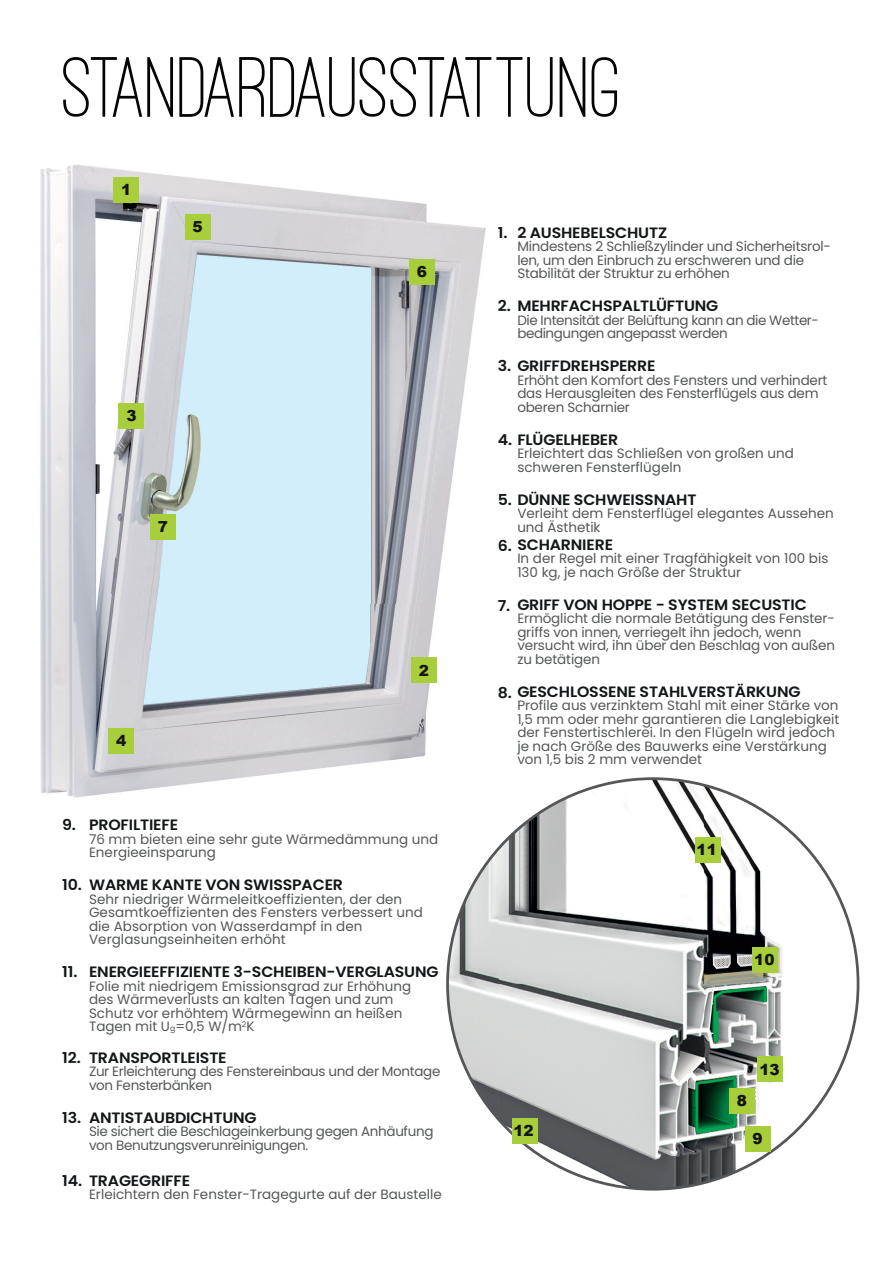
<style>
.page{position:relative;width:893px;height:1263px;background:#fff}
.page>*{position:absolute;margin:0;border:0;box-sizing:border-box;transform-origin:0 0}
.t1{font:500 88.5px "Ostrich Sans";color:#030505}
.t2{font:900 15.3px "Arial";color:#121617}
.t3{font:600 15px "Poppins";letter-spacing:-.01em;color:#121617;scale:1.05 1}
.t4{font:13.5px/13.5px "Poppins";color:#545657}
.t5{font:13.5px/13.5px "Poppins";letter-spacing:-.025em;color:#545657}
.t6{font:13.5px/13.5px "Poppins";letter-spacing:-.03em;color:#545657}
.s1{font-size:7.8px}
</style>
<div class="page">
<img style="left:498px;top:779px;width:206px;height:410px">
<img style="left:704px;top:785px;width:103px;height:398px">
<img style="left:448px;top:848px;width:51px;height:272px">
<img style="left:807px;top:848px;width:51px;height:272px">
<div style="left:729px;top:1088px;width:26px;height:25px;background:#a8ce3b"></div>
<div style="left:745px;top:1126px;width:25px;height:26px;background:#a8ce3b"></div>
<div style="left:753px;top:947px;width:25px;height:25px;background:#a8ce3b"></div>
<div style="left:695px;top:837px;width:25px;height:26px;background:#a8ce3b"></div>
<div style="left:512px;top:1118px;width:25px;height:26px;background:#a8ce3b"></div>
<img style="left:40px;top:165px;width:175px;height:240px">
<img style="left:215px;top:180px;width:271px;height:119px">
<img style="left:413px;top:299px;width:98px;height:526px">
<img style="left:40px;top:405px;width:125px;height:393px">
<img style="left:364px;top:683px;width:49px;height:81px">
<img style="left:174px;top:243px;width:285px;height:361px">
<img style="left:127px;top:294px;width:47px;height:464px">
<img style="left:174px;top:604px;width:238px;height:149px">
<img style="left:411px;top:604px;width:9px;height:54px">
<div style="left:113px;top:177px;width:26px;height:26px;background:#a8ce3b"></div>
<div style="left:108px;top:728px;width:26px;height:25px;background:#a8ce3b"></div>
<div style="left:185px;top:214px;width:25px;height:26px;background:#a8ce3b"></div>
<div style="left:409px;top:259px;width:26px;height:25px;background:#a8ce3b"></div>
<div style="left:150px;top:514px;width:26px;height:26px;background:#a8ce3b"></div>
<div style="left:119px;top:403px;width:25px;height:26px;background:#a8ce3b"></div>
<div style="left:411px;top:658px;width:26px;height:25px;background:#a8ce3b"></div>
<div style="left:758px;top:1057px;width:25px;height:25px;background:#a8ce3b"></div>
<h1 class="t1" style="left:62px;top:45px;width:561px">STANDARDAUSSTATTUNG</h1>
<p class="t2" style="left:121px;top:178px;width:12px">1</p>
<p class="t2" style="left:193px;top:215px;width:12px">5</p>
<p class="t2" style="left:126px;top:405px;width:12px">3</p>
<p class="t2" style="left:158px;top:515px;width:12px">7</p>
<p class="t2" style="left:116px;top:729px;width:12px">4</p>
<p class="t2" style="left:417px;top:260px;width:12px">6</p>
<p class="t2" style="left:419px;top:659px;width:12px">2</p>
<p class="t3" style="left:62px;top:816px;width:15px">9.</p>
<p class="t3" style="left:89px;top:816px;width:86px">PROFILTIEFE</p>
<p class="t4" style="left:89px;top:832px;width:351px">76 mm bieten eine sehr gute Wärmedämmung und<br>Energieeinsparung</p>
<p class="t3" style="left:89px;top:876px;width:243px">WARME KANTE VON SWISSPACER</p>
<p class="t4" style="left:89px;top:892px;width:336px">Sehr niedriger Wärmeleitkoeffizienten, der den Gesamtkoeffizienten des Fensters verbessert und die Absorption von Wasserdampf in den Verglasungseinheiten erhöht</p>
<p class="t3" style="left:89px;top:963px;width:334px">ENERGIEEFFIZIENTE 3-SCHEIBEN-VERGLASUNG</p>
<p class="t4" style="left:89px;top:979px;width:324px">Folie mit niedrigem Emissionsgrad zur Erhöhung des Wärmeverlusts an kalten Tagen und zum Schutz vor erhöhtem Wärmegewinn an heißen Tagen mit U<span class="s1">g</span>=0,5 W/m<sup>2</sup>K</p>
<p class="t3" style="left:89px;top:1049px;width:133px">TRANSPORTLEISTE</p>
<p class="t5" style="left:89px;top:1065px;width:353px">Zur Erleichterung des Fenstereinbaus und der Montage von Fensterbänken</p>
<p class="t3" style="left:89px;top:1109px;width:161px">ANTISTAUBDICHTUNG</p>
<p class="t5" style="left:89px;top:1125px;width:346px">Sie sichert die Beschlageinkerbung gegen Anhäufung von Benutzungsverunreinigungen.</p>
<p class="t3" style="left:89px;top:1172px;width:98px">TRAGEGRIFFE</p>
<p class="t4" style="left:89px;top:1188px;width:354px">Erleichtern den Fenster-Tragegurte auf der Baustelle</p>
<p class="t3" style="left:62px;top:876px;width:20px">10.</p>
<p class="t3" style="left:62px;top:963px;width:16px">11.</p>
<p class="t3" style="left:62px;top:1049px;width:19px">12.</p>
<p class="t3" style="left:62px;top:1109px;width:20px">13.</p>
<p class="t3" style="left:62px;top:1172px;width:20px">14.</p>
<p class="t3" style="left:517px;top:224px;width:144px">2 AUSHEBELSCHUTZ</p>
<p class="t4" style="left:517px;top:240px;width:315px">Mindestens 2 Schließzylinder und Sicherheitsrol&shy;len, um den Einbruch zu erschweren und die<br>Stabilität der Struktur zu erhöhen</p>
<p class="t3" style="left:498px;top:297px;width:212px">2. MEHRFACHSPALTLÜFTUNG</p>
<p class="t6" style="left:517px;top:313px;width:303px">Die Intensität der Belüftung kann an die Wetter&shy;bedingungen angepasst werden</p>
<p class="t3" style="left:498px;top:357px;width:152px">3. GRIFFDREHSPERRE</p>
<p class="t4" style="left:517px;top:373px;width:312px">Erhöht den Komfort des Fensters und verhindert das Herausgleiten des Fensterflügels aus dem oberen Scharnier</p>
<p class="t3" style="left:498px;top:431px;width:116px">4. FLÜGELHEBER</p>
<p class="t4" style="left:517px;top:447px;width:278px">Erleichtert das Schließen von großen und schweren Fensterflügeln</p>
<p class="t3" style="left:498px;top:491px;width:191px">5. DÜNNE SCHWEISSNAHT</p>
<p class="t4" style="left:517px;top:507px;width:318px">Verleiht dem Fensterflügel elegantes Aussehen und Ästhetik</p>
<p class="t3" style="left:517px;top:536px;width:93px">SCHARNIERE</p>
<p class="t4" style="left:517px;top:552px;width:313px">In der Regel mit einer Tragfähigkeit von 100 bis<br>130 kg, je nach Größe der Struktur</p>
<p class="t3" style="left:517px;top:596px;width:277px">GRIFF VON HOPPE - SYSTEM SECUSTIC</p>
<p class="t4" style="left:517px;top:612px;width:319px">Ermöglicht die normale Betätigung des Fenster&shy;griffs von innen, verriegelt ihn jedoch, wenn versucht wird, ihn über den Beschlag von außen zu betätigen</p>
<p class="t3" style="left:517px;top:683px;width:271px">GESCHLOSSENE STAHLVERSTÄRKUNG</p>
<p class="t4" style="left:517px;top:699px;width:324px">Profile aus verzinktem Stahl mit einer Stärke von 1,5 mm oder mehr garantieren die Langlebigkeit der Fenstertischlerei. In den Flügeln wird jedoch je nach Größe des Bauwerks eine Verstärkung von 1,5 bis 2 mm verwendet</p>
<p class="t3" style="left:498px;top:224px;width:11px">1.</p>
<p class="t3" style="left:498px;top:537px;width:15px">6.</p>
<p class="t3" style="left:498px;top:597px;width:13px">7.</p>
<p class="t3" style="left:498px;top:684px;width:15px">8.</p>
<p class="t2" style="left:513px;top:1120px;width:22px">12</p>
<p class="t2" style="left:696px;top:839px;width:22px">11</p>
<p class="t2" style="left:754px;top:948px;width:22px">10</p>
<p class="t2" style="left:737px;top:1089px;width:12px">8</p>
<p class="t2" style="left:759px;top:1058px;width:22px">13</p>
<p class="t2" style="left:753px;top:1127px;width:12px">9</p>
</div>
